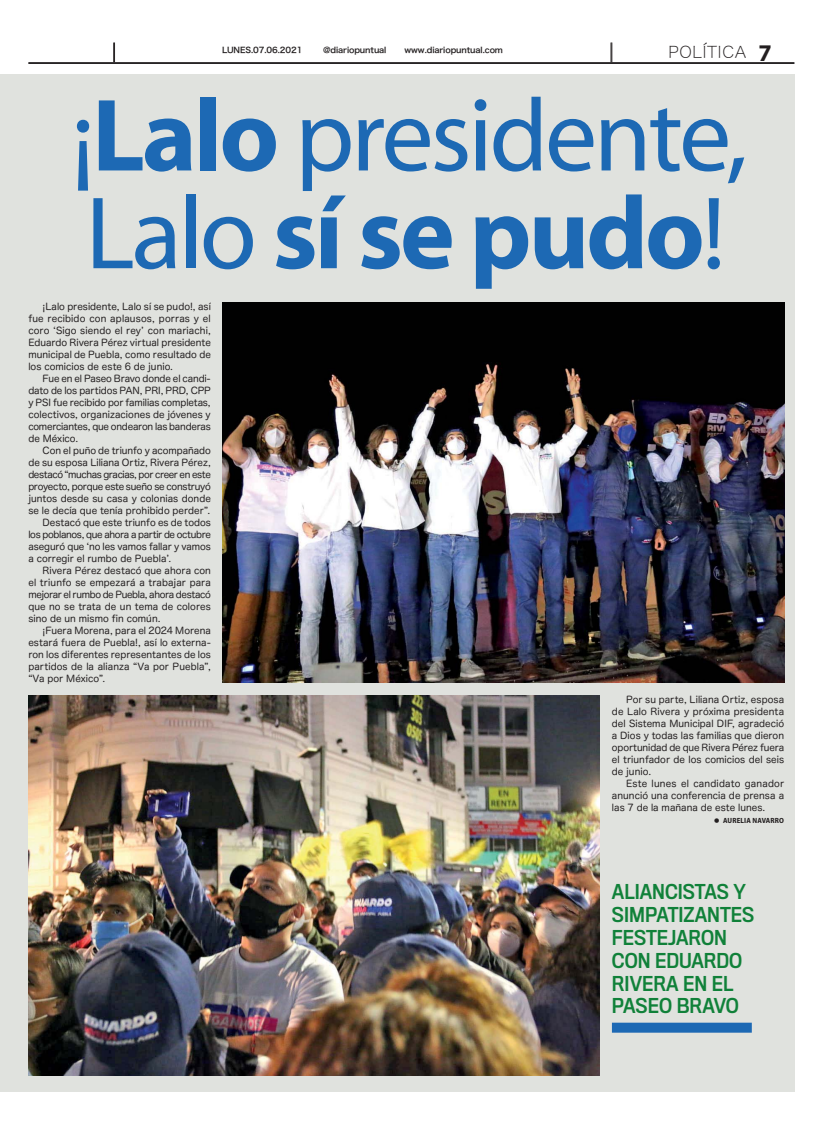
<style>
.page{position:relative;width:837px;height:1134px;background:#fff}
.page>*{position:absolute;margin:0;border:0;box-sizing:border-box;transform-origin:0 0}
.t1{font:103.9px/97.7px "Myriad";letter-spacing:-.03em;color:#1d69b4}
.t2{font:19px/22.8px "Titling Gothic FB Narrow Standard";color:#108139}
.t3{font:16px "Hiragino Sans W1 90 msp RKSJ H";letter-spacing:.05em;color:#231f20}
.t4{font:9.5px/12px "Hira Maru Pro N W4 90 msp RKSJ H";letter-spacing:.005em;color:#231f20;text-align:justify}
.t5{font:9.5px "Hira Maru Pro N W4 90 msp RKSJ H";letter-spacing:-.04em;color:#231f20}
.t6{font:9.5px "Hira Maru Pro N W4 90 msp RKSJ H";letter-spacing:-.03em;color:#231f20}
.t7{font:9.5px "Hira Maru Pro N W4 90 msp RKSJ H";letter-spacing:-.025em;color:#231f20}
.t8{font:9.5px "Hira Maru Pro N W4 90 msp RKSJ H";letter-spacing:-.035em;color:#231f20}
.t9{font:8px "Hiragino Sans W6 90 msp RKSJ H";letter-spacing:-.01em;color:#231f20}
.t10{font:700 semi-condensed 7.5px "Myriad Pro";letter-spacing:.02em;color:#231f20}
.s1{font-family:"Myriad Pro";font-weight:700;font-size:24px}
.s2{font-weight:700}
</style>
<div class="page">
<div style="left:0;top:74px;width:794px;height:1017px;background:#e0e2de"></div>
<hr style="left:28px;top:62px;width:766px;height:1px;background:#231f20">
<hr style="left:28px;top:63px;width:766px;height:1px;background:#231f20">
<svg style="left:113px;top:43px;width:2px;height:19px"></svg>
<svg style="left:610px;top:43px;width:2px;height:19px"></svg>
<img style="left:223px;top:302px;width:560px;height:381px">
<img style="left:28px;top:695px;width:571px;height:381px">
<div style="left:611px;top:1023px;width:140px;height:10px;background:#1d69b4"></div>
<p class="t9" style="left:222px;top:47px;width:82px">LUNES.07.06.2021</p>
<p class="t9" style="left:323px;top:47px;width:65px">@diariopuntual</p>
<p class="t9" style="left:404px;top:47px;width:100px">www.diariopuntual.com</p>
<h3 class="t3" style="left:668px;top:46px;width:105px">POLÍTICA <span class="s1">7</span></h3>
<h1 class="t1" style="left:71px;top:95px;width:677px">¡<span class="s2">Lalo</span> presidente,<br>Lalo <span class="s2">sí se pudo</span>!</h1>
<p class="t4" style="left:28px;top:301px;width:184px;text-indent:14px">¡Lalo presidente, Lalo sí se pudo!, así fue recibido con aplausos, porras y el coro ʻSigo siendo el reyʼ con mariachi, Eduardo Rivera Pérez virtual presidente municipal de Puebla, como resultado de los comicios de este 6 de junio.</p>
<p class="t4" style="left:28px;top:373px;width:184px;text-indent:14px">Fue en el Paseo Bravo donde el candi&shy;dato de los partidos PAN, PRI, PRD, CPP y PSI fue recibido por familias completas, colectivos, organizaciones de jóvenes y comerciantes, que ondearon las banderas de México.</p>
<p class="t4" style="left:43px;top:445px;width:170px">Con el puño de triunfo y acompañado</p>
<p class="t4" style="left:28px;top:457px;width:184px">de su esposa Liliana Ortiz, Rivera Pérez,</p>
<p class="t5" style="left:28px;top:470px;width:184px">destacó “muchas gracias, por creer en este</p>
<p class="t7" style="left:28px;top:482px;width:184px">proyecto, porque este sueño se construyó</p>
<p class="t4" style="left:28px;top:493px;width:184px">juntos desde su casa y colonias donde</p>
<p class="t4" style="left:28px;top:505px;width:183px">se le decía que tenía prohibido perder”.</p>
<p class="t4" style="left:43px;top:517px;width:170px">Destacó que este triunfo es de todos</p>
<p class="t6" style="left:28px;top:530px;width:184px">los poblanos, que ahora a partir de octubre</p>
<p class="t4" style="left:28px;top:541px;width:184px">aseguró que ʻno les vamos fallar y vamos</p>
<p class="t4" style="left:28px;top:553px;width:144px">a corregir el rumbo de Pueblaʼ.</p>
<p class="t4" style="left:43px;top:565px;width:170px">Rivera Pérez destacó que ahora con</p>
<p class="t4" style="left:28px;top:577px;width:184px">el triunfo se empezará a trabajar para</p>
<p class="t8" style="left:28px;top:590px;width:184px">mejorar el rumbo de Puebla, ahora destacó</p>
<p class="t4" style="left:28px;top:601px;width:184px">que no se trata de un tema de colores</p>
<p class="t4" style="left:28px;top:613px;width:134px">sino de un mismo fin común.</p>
<p class="t4" style="left:43px;top:625px;width:170px">¡Fuera Morena, para el 2024 Morena</p>
<p class="t4" style="left:28px;top:637px;width:184px">estará fuera de Puebla!, así lo externa-</p>
<p class="t4" style="left:28px;top:649px;width:184px">ron los diferentes representantes de los</p>
<p class="t4" style="left:28px;top:661px;width:184px">partidos de la alianza “Va por Puebla”,</p>
<p class="t4" style="left:28px;top:673px;width:78px">“Va por México”.</p>
<p class="t4" style="left:611px;top:694px;width:174px;text-indent:14px">Por su parte, Liliana Ortiz, esposa de Lalo Rivera y próxima presidenta del Sistema Municipal DIF, agradeció a Dios y todas las familias que dieron oportunidad de que Rivera Pérez fuera el triunfador de los comicios del seis de junio.</p>
<p class="t4" style="left:611px;top:778px;width:174px;text-indent:14px">Este lunes el candidato ganador anunció una conferencia de prensa a las 7 de la mañana de este lunes.</p>
<p class="t10" style="left:723px;top:816px;width:62px">AURELIA NAVARRO</p>
<h2 class="t2" style="left:611px;top:883px;width:144px">ALIANCISTAS Y<br>SIMPATIZANTES<br>FESTEJARON<br>CON EDUARDO<br>RIVERA EN EL<br>PASEO BRAVO</h2>
</div>
